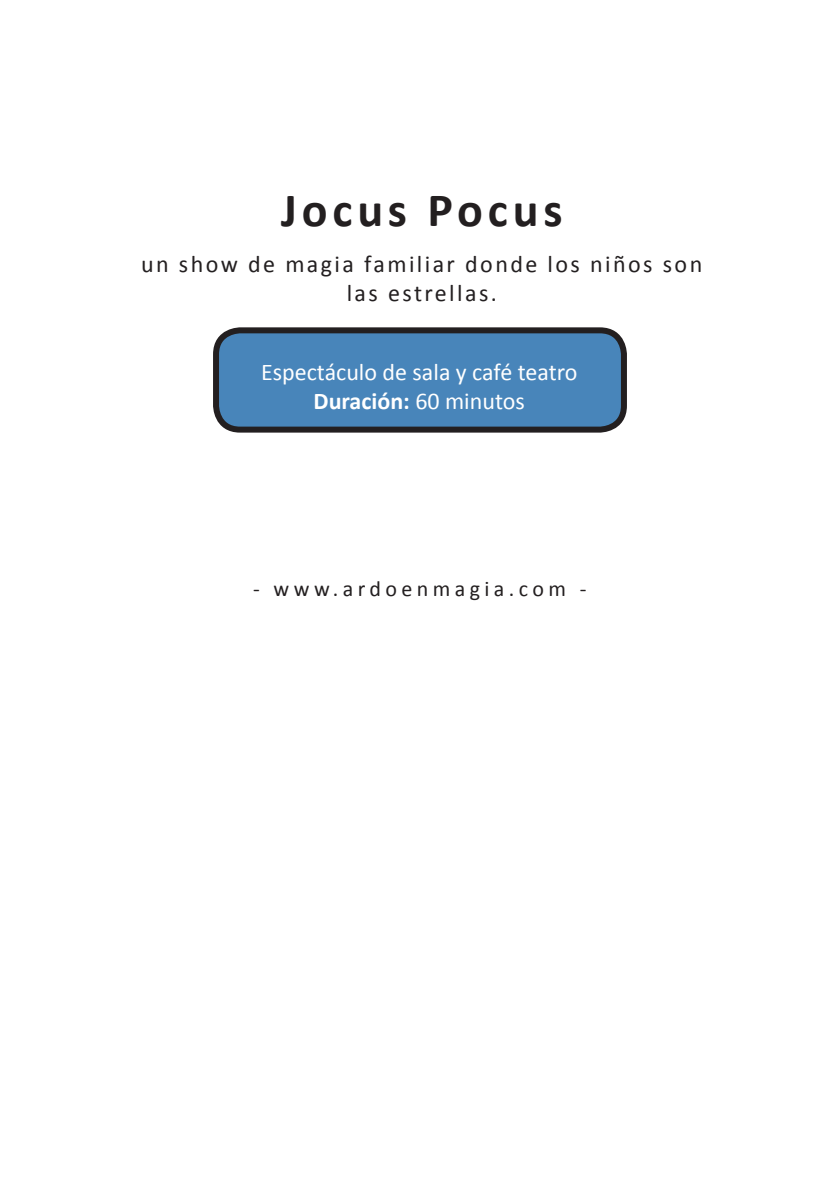
<style>
.page{position:relative;width:840px;height:1191px;background:#fff}
.page>*{position:absolute;margin:0;border:0;box-sizing:border-box;transform-origin:0 0}
.t1{font:700 48px "Calibri";letter-spacing:.1em;color:#231f20}
.t2{font:24px/28.8px "Calibri";letter-spacing:.1em;color:#231f20;text-align:center}
.t3{font:24px "Calibri";color:#fff}
.t4{font:700 24px "Calibri";color:#fff}
.t5{font:22px "Calibri";letter-spacing:.2em;color:#231f20}
.s1{font-weight:400}
</style>
<div class="page">
<div style="left:216px;top:330px;width:407px;height:99px;background:#4885ba;border-radius:24px"></div>
<div style="left:213px;top:327px;width:413px;height:105px;border:6px solid #231f20;border-radius:24px"></div>
<p class="t1" style="left:281px;top:179px;width:283px">Jocus Pocus</p>
<p class="t2" style="left:141px;top:249px;width:562px">un show de magia familiar donde los niños son las estrellas.</p>
<p class="t3" style="left:261px;top:357px;width:318px">Espectáculo de sala y café teatro</p>
<p class="t4" style="left:313px;top:386px;width:213px">Duración: <span class="s1">60 minutos</span></p>
<p class="t5" style="left:253px;top:575px;width:335px">- www.ardoenmagia.com -</p>
</div>
